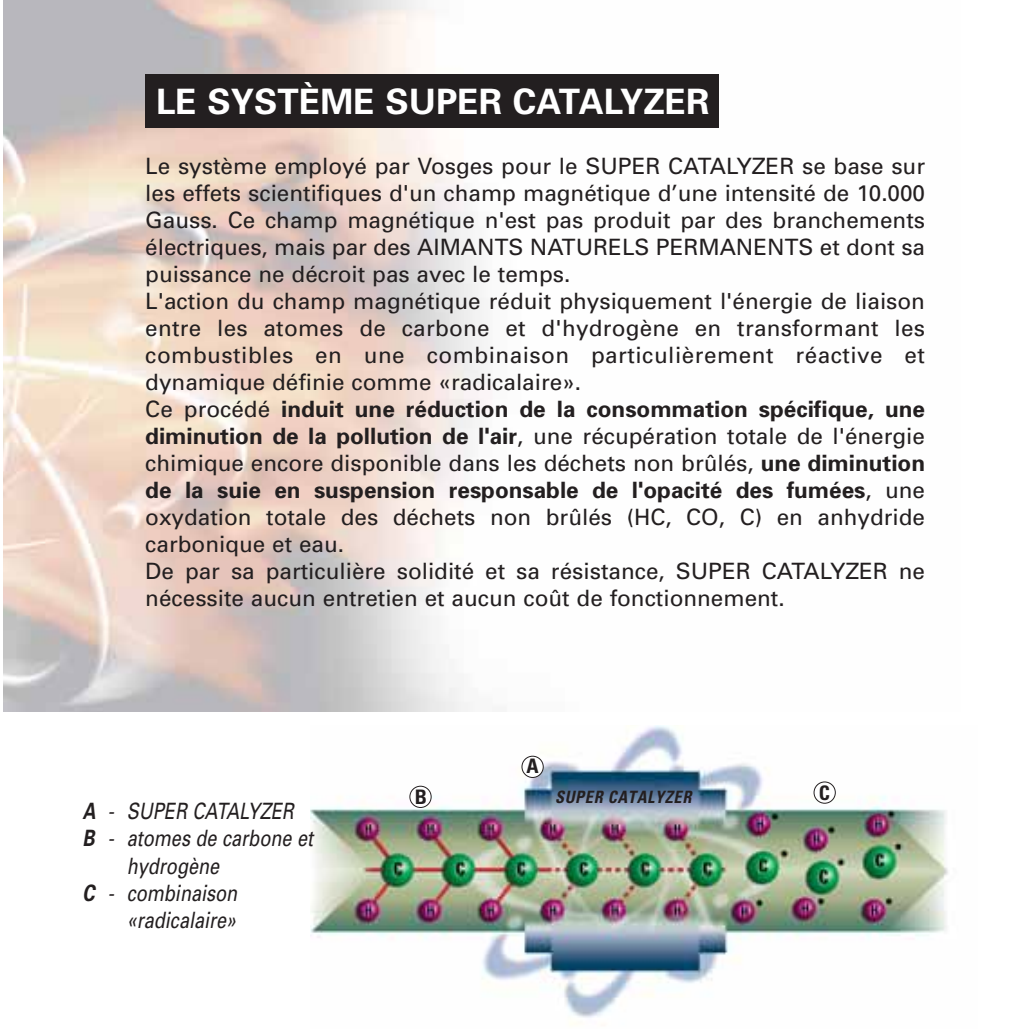
<style>
.page{position:relative;width:1035px;height:1035px;background:#fff}
.page>*{position:absolute;margin:0;border:0;box-sizing:border-box;transform-origin:0 0}
.t1{font:700 35px "Univers";color:#fff}
.t2{font:22.5px/27px "Univers";color:#231f20}
.t3{font:italic 22.5px "Univers";color:#231f20;scale:.8 1}
.t4{font:700 condensed 20px "Univers";color:#231f20}
.t5{font:italic 700 condensed 17px "Univers";letter-spacing:.045em;color:#231f20;scale:.95 1}
.s1{font-weight:700}
</style>
<div class="page">
<img style="left:4px;top:0;width:715px;height:712px">
<div style="left:145px;top:74px;width:573px;height:54px;background:#231f20"></div>
<img style="left:311px;top:725px;width:637px;height:300px">
<div style="left:410px;top:786px;width:21px;height:21px;background:#fff;border-radius:50%"></div>
<div style="left:409px;top:786px;width:22px;height:22px;border:1px solid #231f20;border-radius:50%"></div>
<div style="left:522px;top:756px;width:21px;height:21px;background:#fff;border-radius:50%"></div>
<div style="left:521px;top:756px;width:22px;height:22px;border:1px solid #231f20;border-radius:50%"></div>
<div style="left:814px;top:782px;width:21px;height:21px;background:#fff;border-radius:50%"></div>
<div style="left:813px;top:781px;width:22px;height:22px;border:1px solid #231f20;border-radius:50%"></div>
<h1 class="t1" style="left:156px;top:89px;width:555px">LE SYSTÈME SUPER CATALYZER</h1>
<p class="t2" style="left:145px;top:154px;width:781px">Le système employé par Vosges pour le SUPER CATALYZER se base sur les effets scientifiques d'un champ magnétique d’une intensité de 10.000<br>Gauss. Ce champ magnétique n'est pas produit par des branchements électriques, mais par des AIMANTS NATURELS PERMANENTS et dont sa puissance ne décroit pas avec le temps.<br>L'action du champ magnétique réduit physiquement l'énergie de liaison entre les atomes de carbone et d'hydrogène en transformant les combustibles en une combinaison particulièrement réactive et dynamique définie comme «radicalaire».<br>Ce procédé <span class="s1">induit une réduction de la consommation spécifique, une diminution de la pollution de l'air</span>, une récupération totale de l'énergie chimique encore disponible dans les déchets non brûlés, <span class="s1">une diminution de la suie en suspension responsable de l'opacité des fumées</span>, une oxydation totale des déchets non brûlés (HC, CO, C) en anhydride carbonique et eau.<br>De par sa particulière solidité et sa résistance, SUPER CATALYZER ne nécessite aucun entretien et aucun coût de fonctionnement.</p>
<p class="t3" style="left:83px;top:803px;width:270px"><span class="s1">A</span> - SUPER CATALYZER</p>
<p class="t3" style="left:83px;top:830px;width:294px"><span class="s1">B</span> - atomes de carbone et</p>
<p class="t3" style="left:127px;top:857px;width:121px">hydrogène</p>
<p class="t3" style="left:83px;top:884px;width:199px"><span class="s1">C</span> - combinaison</p>
<p class="t3" style="left:127px;top:911px;width:143px">«radicalaire»</p>
<p class="t4" style="left:415px;top:789px;width:14px">B</p>
<p class="t4" style="left:526px;top:759px;width:14px">A</p>
<p class="t5" style="left:555px;top:790px;width:148px">SUPER CATALYZER</p>
<p class="t4" style="left:819px;top:785px;width:13px">C</p>
</div>
